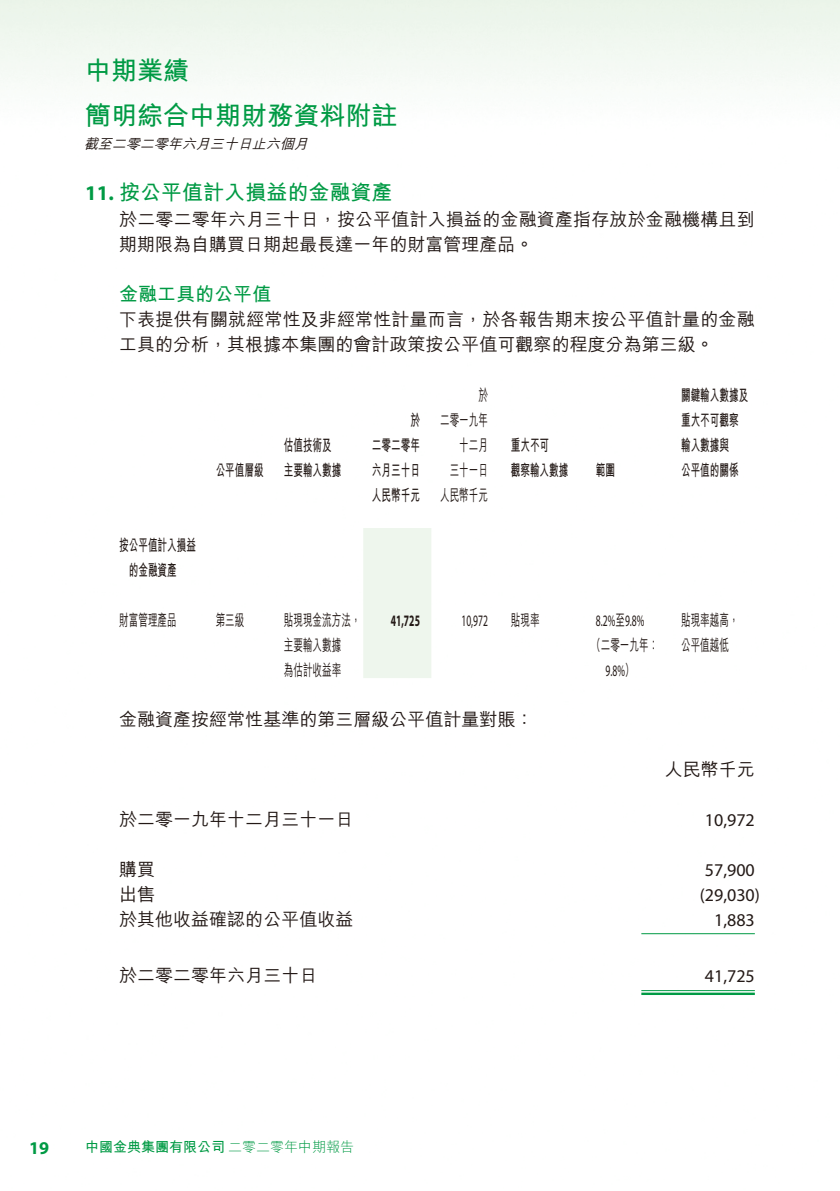
<style>
.page{position:relative;width:840px;height:1191px;background:#fff}
.page>*{position:absolute;margin:0;border:0;box-sizing:border-box;transform-origin:0 0}
.t1{font:700 26px/45.4px "M Hei HK";color:#009a44}
.t2{font:700 21px "M Hei HK";color:#009a44}
.t3{font:700 19px "M Hei HK";color:#009a44}
.t4{font:500 18px/25px "M Hei HK";color:#231916}
.t5{font:18px "Myriad Pro";color:#231916}
.t6{font:700 18px "Myriad Pro";color:#009a44}
.t7{font:700 16px/25px "M Hei HK";color:#231916;scale:.6 1}
.t8{font:500 16px/25px "M Hei HK";color:#231916;scale:.6 1}
.t9{font:16px "Myriad Pro";color:#231916;scale:.6 1}
.t10{font:700 16px "Myriad Pro";color:#231916;scale:.6 1}
.t11{font:700 14px "M Hei HK";color:#009a44}
.t12{font:italic 500 14px "M Hei HK";color:#231916}
.s1{font-family:"Myriad Pro"}
.s2{font-family:"M Hei HK";font-weight:500}
.s3{font-weight:300}
</style>
<div class="page">
<img style="left:0;top:0;width:839px;height:995px">
<div style="left:363px;top:528px;width:68px;height:150px;background:#eef6ed"></div>
<hr style="left:641px;top:933px;width:113px;height:1px;background:#009a44">
<hr style="left:641px;top:990px;width:113px;height:1px;background:#009a44">
<hr style="left:641px;top:992px;width:113px;height:3px;background:#009a44">
<h1 class="t1" style="left:85px;top:45px;width:313px">中期業績<br>簡明綜合中期財務資料附註</h1>
<p class="t12" style="left:84px;top:133px;width:230px">截至二零二零年六月三十日止六個月</p>
<p class="t2" style="left:85px;top:177px;width:309px"><span class="s1">11.</span> 按公平值計入損益的金融資產</p>
<p class="t4" style="left:119px;top:205px;width:636px">於二零二零年六月三十日，按公平值計入損益的金融資產指存放於金融機構且到期期限為自購買日期起最長達一年的財富管理產品。</p>
<p class="t3" style="left:119px;top:280px;width:154px">金融工具的公平值</p>
<p class="t4" style="left:119px;top:305px;width:636px">下表提供有關就經常性及非經常性計量而言，於各報告期末按公平值計量的金融工具的分析，其根據本集團的會計政策按公平值可觀察的程度分為第三級。</p>
<p class="t7" style="left:215px;top:456px;width:81px">公平值層級</p>
<p class="t7" style="left:129px;top:531px;width:114px;text-indent:-10px">按公平值計入損益的金融資產</p>
<p class="t8" style="left:119px;top:606px;width:97px">財富管理產品</p>
<p class="t8" style="left:215px;top:606px;width:50px">第三級</p>
<p class="t7" style="left:283px;top:431px;width:97px">估值技術及主要輸入數據</p>
<p class="t7" style="left:372px;top:406px;width:82px;text-align:justify;text-indent:38px">於二零二零年六月三十日</p>
<p class="t7" style="left:372px;top:481px;width:81px">人民幣千元</p>
<p class="t8" style="left:283px;top:606px;width:130px">貼現現金流方法，</p>
<p class="t8" style="left:283px;top:631px;width:97px">主要輸入數據為估計收益率</p>
<p class="t10" style="left:390px;top:610px;width:50px">41,725</p>
<p class="t8" style="left:440px;top:381px;width:82px;text-align:right">於<br>二零一九年十二月<br>三十一日</p>
<p class="t8" style="left:440px;top:481px;width:81px">人民幣千元</p>
<p class="t9" style="left:461px;top:610px;width:46px">10,972</p>
<p class="t7" style="left:510px;top:431px;width:66px">重大不可</p>
<p class="t7" style="left:510px;top:456px;width:97px">觀察輸入數據</p>
<p class="t8" style="left:510px;top:606px;width:50px">貼現率</p>
<p class="t4" style="left:119px;top:705px;width:415px">金融資產按經常性基準的第三層級公平值計量對賬：</p>
<p class="t4" style="left:119px;top:805px;width:236px">於二零一九年十二月三十一日</p>
<p class="t4" style="left:119px;top:855px;width:38px">購買</p>
<p class="t4" style="left:119px;top:880px;width:38px">出售</p>
<p class="t4" style="left:119px;top:905px;width:236px">於其他收益確認的公平值收益</p>
<p class="t4" style="left:119px;top:961px;width:199px">於二零二零年六月三十日</p>
<p class="t7" style="left:595px;top:456px;width:34px">範圍</p>
<p class="t7" style="left:680px;top:381px;width:114px">關鍵輸入數據及重大不可觀察輸入數據與<br>公平值的關係</p>
<p class="t9" style="left:595px;top:610px;width:82px">8.2%<span class="s2">至</span>9.8%</p>
<p class="t8" style="left:590px;top:631px;width:114px">（二零一九年：</p>
<p class="t9" style="left:605px;top:660px;width:50px">9.8%<span class="s2">(</span></p>
<p class="t8" style="left:680px;top:606px;width:98px">貼現率越高，公平值越低</p>
<p class="t4" style="left:664px;top:755px;width:91px">人民幣千元</p>
<p class="t5" style="left:704px;top:808px;width:51px">10,972</p>
<p class="t5" style="left:704px;top:858px;width:51px">57,900</p>
<p class="t5" style="left:699px;top:883px;width:62px">)29,030(</p>
<p class="t5" style="left:713px;top:908px;width:42px">1,883</p>
<p class="t5" style="left:704px;top:964px;width:51px">41,725</p>
<p class="t6" style="left:29px;top:1135px;width:21px">19</p>
<p class="t11" style="left:85px;top:1137px;width:270px">中國金典集團有限公司<span class="s3">二零二零年中期報告</span></p>
</div>
